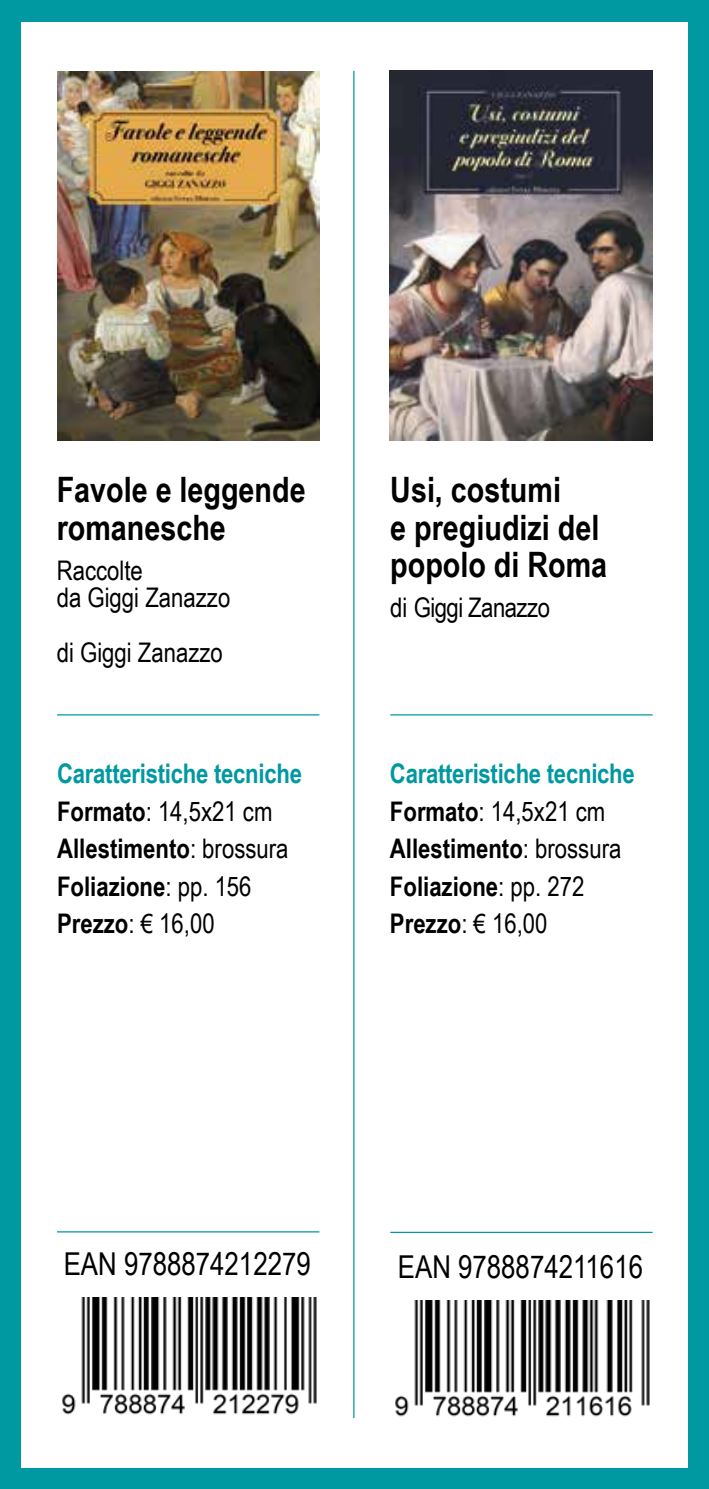
<style>
.page{position:relative;width:709px;height:1489px;background:#fff}
.page>*{position:absolute;margin:0;border:0;box-sizing:border-box;transform-origin:0 0}
.t1{font:700 35px/37.5px "Arial Narrow";color:#000}
.t2{font:31.5px "Arial Narrow";color:#000}
.t3{font:700 27px/37.5px "Arial Narrow";letter-spacing:-.01em;color:#000}
.t4{font:27px/27.5px "Arial Narrow";color:#000}
.t5{font:27px "Arial Narrow";letter-spacing:-.02em;color:#000}
.s1{color:#0098a1}
.s2{font-weight:400}
</style>
<div class="page">
<div style="left:0;top:0;width:709px;height:21px;background:#0098a1"></div>
<div style="left:0;top:1468px;width:709px;height:20px;background:#0098a1"></div>
<div style="left:0;top:0;width:21px;height:1488px;background:#0098a1"></div>
<div style="left:688px;top:0;width:21px;height:1488px;background:#0098a1"></div>
<hr style="left:353px;top:71px;width:1px;height:1346px;background:#0098a1">
<img style="left:62px;top:1297px;width:255px;height:117px">
<hr style="left:57px;top:714px;width:262px;height:1px;background:#0098a1">
<hr style="left:57px;top:1231px;width:262px;height:1px;background:#0098a1">
<img style="left:57px;top:72px;width:262px;height:368px">
<img style="left:395px;top:1300px;width:255px;height:116px">
<hr style="left:390px;top:714px;width:262px;height:1px;background:#0098a1">
<hr style="left:390px;top:1231px;width:262px;height:1px;background:#0098a1">
<img style="left:390px;top:71px;width:262px;height:369px">
<p class="t1" style="left:57px;top:470px;width:250px">favole e leggende romanesche</p>
<p class="t4" style="left:57px;top:556px;width:175px">Raccolte<br>da Giggi Zanazzo</p>
<p class="t4" style="left:57px;top:638px;width:168px">di Giggi Zanazzo</p>
<p class="t3" style="left:57px;top:754px;width:246px"><span class="s1">Caratteristiche tecniche </span>formato<span class="s2">: 14,5x21 cm </span>allestimento<span class="s2">: brossura </span>foliazione<span class="s2">: pp. 156 </span>prezzo<span class="s2">: € 16,00</span></p>
<p class="t1" style="left:390px;top:470px;width:218px">Usi, costumi<br>e pregiudizi del popolo di roma</p>
<p class="t5" style="left:390px;top:591px;width:161px">di Giggi Zanazzo</p>
<p class="t3" style="left:390px;top:754px;width:246px"><span class="s1">Caratteristiche tecniche </span>formato<span class="s2">: 14,5x21 cm </span>allestimento<span class="s2">: brossura </span>foliazione<span class="s2">: pp. 272 </span>prezzo<span class="s2">: € 16,00</span></p>
<p class="t2" style="left:64px;top:1245px;width:249px">EAN 9788874212279</p>
<p class="t2" style="left:398px;top:1248px;width:247px">EAN 9788874211616</p>
</div>
